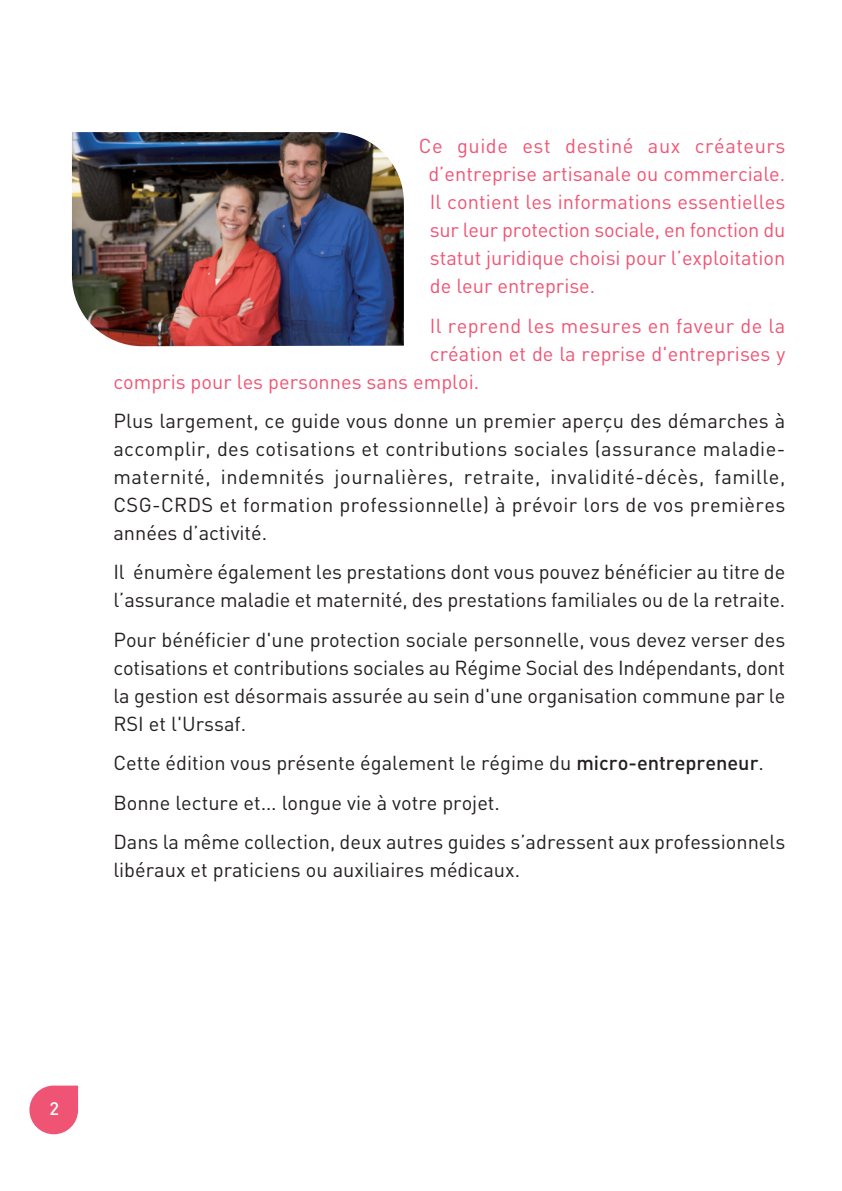
<style>
.page{position:relative;width:842px;height:1191px;background:#fff}
.page>*{position:absolute;margin:0;border:0;box-sizing:border-box;transform-origin:0 0}
.t1{font:20px/28px "DINOT";color:#231f20;text-align:justify}
.t2{font:20px/28px "DINOT";color:#f05474;text-align:justify}
.t3{font:20px "DINOT";letter-spacing:.02em;color:#f05474}
.t4{font:500 18px "DINOT";color:#fff}
.s1{font-weight:500}
</style>
<div class="page">
<svg style="left:29px;top:1085px;width:49px;height:49px;background:#f2718c"></svg>
<img style="left:72px;top:132px;width:332px;height:214px">
<p class="t2" style="left:428px;top:134px;width:358px;text-indent:-10px">Ce guide est destiné aux créateurs d’entreprise artisanale ou commerciale.<br>Il contient les informations essentielles sur leur protection sociale, en fonction du statut juridique choisi pour l’exploitation de leur entreprise.</p>
<p class="t3" style="left:430px;top:318px;width:357px">Il reprend les mesures en faveur de la</p>
<p class="t2" style="left:430px;top:342px;width:357px">création et de la reprise d'entreprises y</p>
<p class="t2" style="left:113px;top:370px;width:367px">compris pour les personnes sans emploi.</p>
<p class="t1" style="left:113px;top:409px;width:673px">Plus largement, ce guide vous donne un premier aperçu des démarches à accomplir, des cotisations et contributions sociales (assurance maladie&shy;maternité, indemnités journalières, retraite, invalidité-décès, famille, CSG-CRDS et formation professionnelle) à prévoir lors de vos premières années d’activité.</p>
<p class="t1" style="left:113px;top:560px;width:673px">Il énumère également les prestations dont vous pouvez bénéficier au titre de l’assurance maladie et maternité, des prestations familiales ou de la retraite.</p>
<p class="t1" style="left:113px;top:628px;width:673px">Pour bénéficier d'une protection sociale personnelle, vous devez verser des cotisations et contributions sociales au Régime Social des Indépendants, dont la gestion est désormais assurée au sein d'une organisation commune par le RSI et l'Urssaf.</p>
<p class="t1" style="left:113px;top:745px;width:673px;line-height:39.4px;text-align:left">Cette édition vous présente également le régime du <span class="s1">micro-entrepreneur</span>.<br>Bonne lecture et… longue vie à votre projet.<br>Dans la même collection, deux autres guides s’adressent aux professionnels</p>
<p class="t1" style="left:113px;top:858px;width:408px">libéraux et praticiens ou auxiliaires médicaux.</p>
<p class="t4" style="left:49px;top:1102px;width:11px">2</p>
</div>
